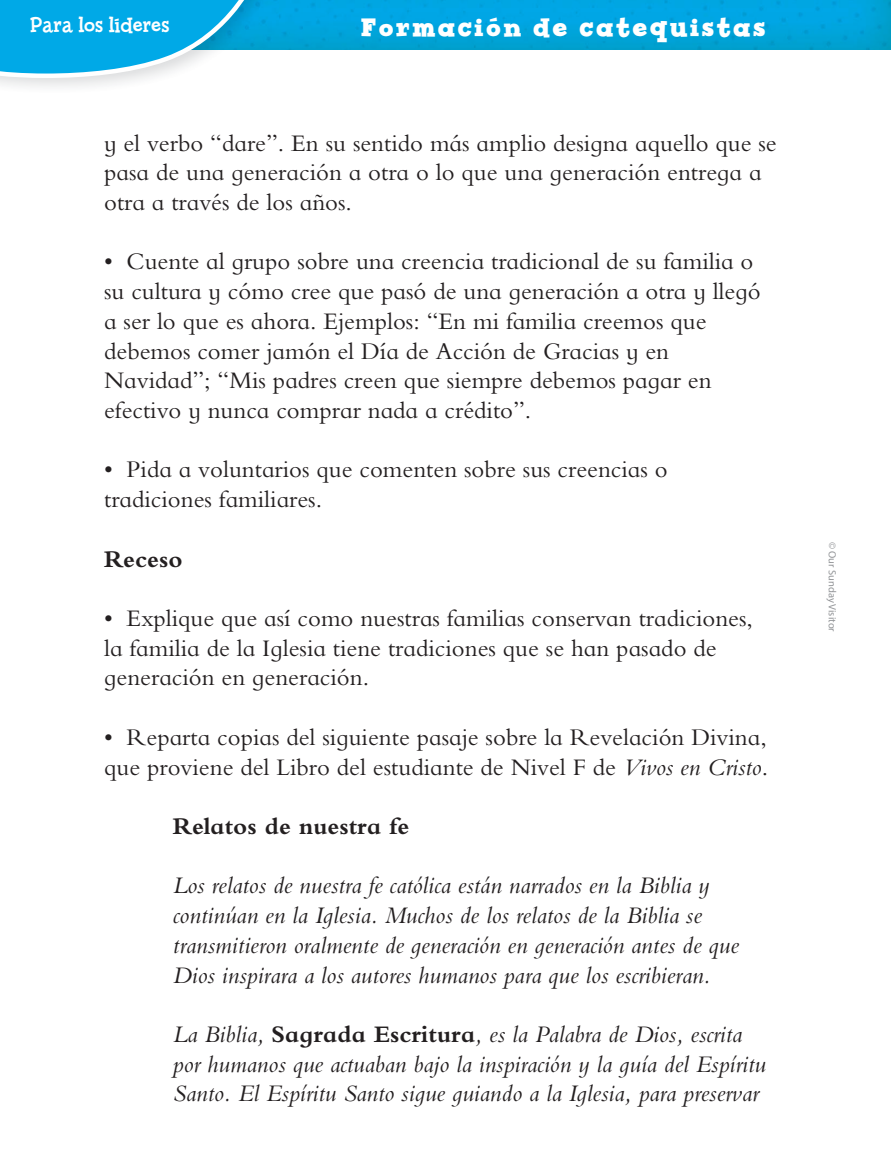
<style>
.page{position:relative;width:891px;height:1175px;background:#fff}
.page>*{position:absolute;margin:0;border:0;box-sizing:border-box;transform-origin:0 0}
.t1{font:700 27px "Billy Serif";letter-spacing:.1em;color:#fff}
.t2{font:24.75px/29.7px "Bembo Infant MT Std";color:#231f20}
.t3{font:italic 24.75px/29.7px "Bembo Infant MT Std";color:#231f20}
.t4{font:700 24.75px "Bembo Infant MT Std";color:#231f20}
.t5{font:22.5px "Billy Serif";color:#fff}
.t6{font:10.5px "Myriad Pro";color:#939598}
.s1{font-style:italic}
.s2{font-weight:700;font-style:normal}
</style>
<div class="page">
<img style="left:278px;top:0;width:613px;height:50px">
<img style="left:2px;top:0;width:276px;height:87px">
<svg style="left:0;top:0;width:261px;height:84px"></svg>
<p class="t5" style="left:31px;top:12px;width:140px">Para los líderes</p>
<p class="t1" style="left:361px;top:12px;width:405px">Formación de catequistas</p>
<p class="t2" style="left:104px;top:128px;width:674px">y el verbo “dare”. En su sentido más amplio designa aquello que se pasa de una generación a otra o lo que una generación entrega a otra a través de los años.</p>
<p class="t2" style="left:104px;top:246px;width:658px">• Cuente al grupo sobre una creencia tradicional de su familia o su cultura y cómo cree que pasó de una generación a otra y llegó a ser lo que es ahora. Ejemplos: “En mi familia creemos que debemos comer jamón el Día de Acción de Gracias y en Navidad”; “Mis padres creen que siempre debemos pagar en efectivo y nunca comprar nada a crédito”.</p>
<p class="t2" style="left:104px;top:454px;width:565px">• Pida a voluntarios que comenten sobre sus creencias o tradiciones familiares.</p>
<p class="t4" style="left:104px;top:545px;width:80px">Receso</p>
<p class="t2" style="left:104px;top:603px;width:650px">• Explique que así como nuestras familias conservan tradiciones, la familia de la Iglesia tiene tradiciones que se han pasado de generación en generación.</p>
<p class="t2" style="left:104px;top:722px;width:666px">• Reparta copias del siguiente pasaje sobre la Revelación Divina, que proviene del Libro del estudiante de Nivel F de <span class="s1">Vivos en Cristo</span>.</p>
<p class="t4" style="left:173px;top:813px;width:238px">Relatos de nuestra fe</p>
<p class="t3" style="left:173px;top:870px;width:567px">Los relatos de nuestra fe católica están narrados en la Biblia y continúan en la Iglesia. Muchos de los relatos de la Biblia se transmitieron oralmente de generación en generación antes de que Dios inspirara a los autores humanos para que los escribieran.</p>
<p class="t3" style="left:173px;top:1019px;width:595px">La Biblia, <span class="s2">Sagrada Escritura</span>, es la Palabra de Dios, escrita por humanos que actuaban bajo la inspiración y la guía del Espíritu<br>Santo. El Espíritu Santo sigue guiando a la Iglesia, para preservar</p>
<p class="t6" style="left:839px;top:542px;width:91px;rotate:90deg">© Our Sunday Visitor</p>
</div>
